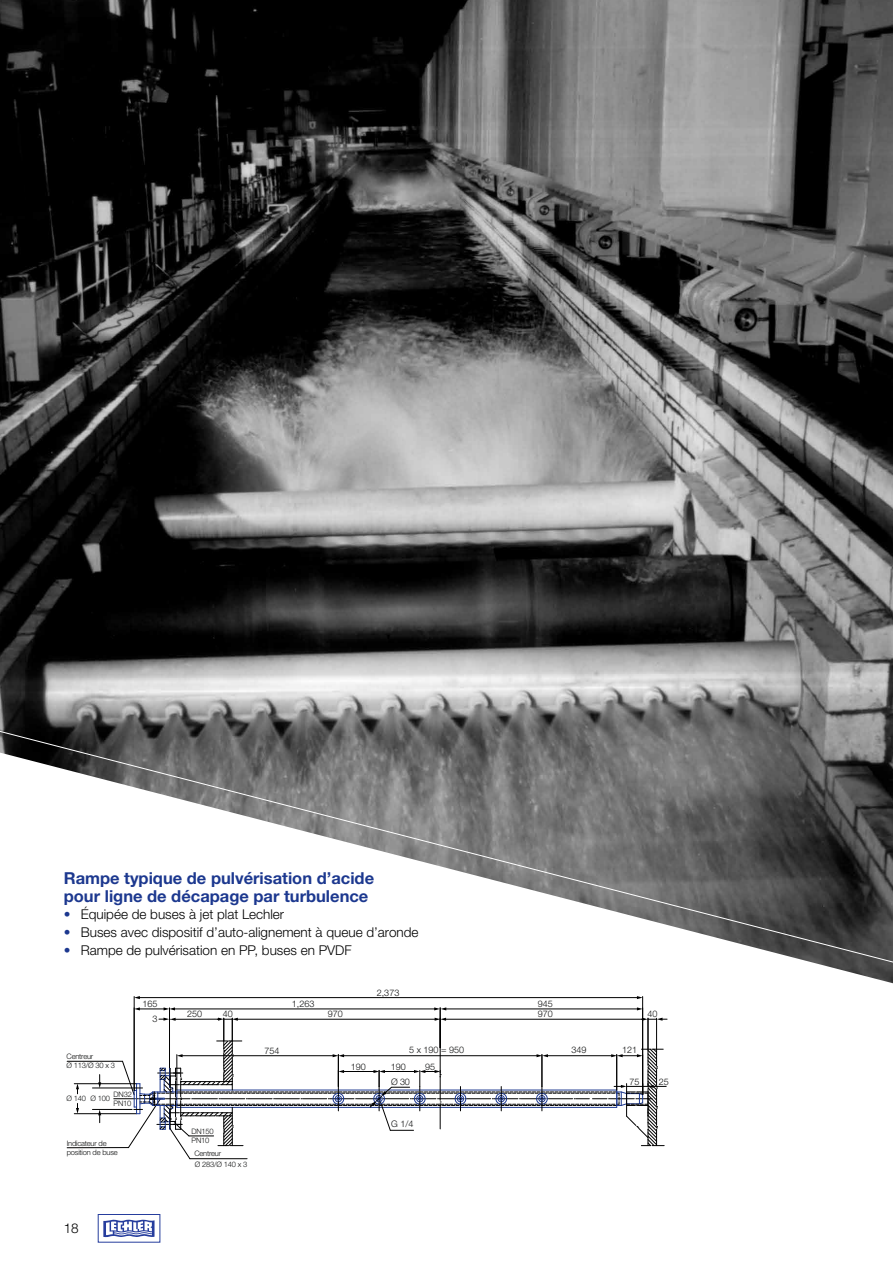
<style>
.page{position:relative;width:893px;height:1263px;background:#fff}
.page>*{position:absolute;margin:0;border:0;box-sizing:border-box;transform-origin:0 0}
.t1{font:700 16.5px/18px "Helvetica Neue LTW1 G";color:#1c388f}
.t2{font:300 13.5px "Helvetica Neue LTW1 G";color:#000}
.t3{font:300 9px "Helvetica Neue LTW1 G";letter-spacing:-.005em;color:#101111}
.t4{font:300 7.5px/9px "Helvetica Neue LTW1 G";letter-spacing:-.025em;color:#101111}
.s1{color:#1c388f}
</style>
<div class="page">
<img style="left:0;top:0;width:893px;height:721px">
<svg style="left:0;top:721px;width:893px;height:522px"></svg>
<hr style="left:67px;top:1147px;width:61px;height:1px;background:#000">
<hr style="left:74px;top:1113px;width:63px;height:1px;background:#000">
<hr style="left:74px;top:1083px;width:63px;height:1px;background:#000">
<hr style="left:92px;top:1109px;width:40px;height:1px;background:#000">
<hr style="left:92px;top:1088px;width:41px;height:1px;background:#000">
<hr style="left:67px;top:1061px;width:55px;height:1px;background:#000">
<hr style="left:169px;top:1008px;width:1px;height:60px;background:#000">
<hr style="left:174px;top:1009px;width:261px;height:1px;background:#000">
<svg style="left:135px;top:1007px;width:40px;height:3px"></svg>
<hr style="left:440px;top:1008px;width:1px;height:39px;background:#000">
<hr style="left:445px;top:1009px;width:193px;height:1px;background:#000">
<svg style="left:434px;top:1007px;width:12px;height:3px"></svg>
<svg style="left:637px;top:1007px;width:5px;height:3px"></svg>
<hr style="left:134px;top:996px;width:1px;height:94px;background:#000">
<hr style="left:642px;top:996px;width:1px;height:98px;background:#000">
<hr style="left:139px;top:997px;width:499px;height:1px;background:#000">
<svg style="left:134px;top:996px;width:6px;height:3px"></svg>
<svg style="left:637px;top:996px;width:6px;height:3px"></svg>
<svg style="left:114px;top:1017px;width:553px;height:142px"></svg>
<svg style="left:76px;top:1083px;width:3px;height:11px"></svg>
<svg style="left:76px;top:1103px;width:3px;height:11px"></svg>
<svg style="left:98px;top:1109px;width:3px;height:14px"></svg>
<svg style="left:98px;top:1074px;width:3px;height:14px"></svg>
<div style="left:385px;top:1075px;width:24px;height:10px;background:#fff"></div>
<div style="left:98px;top:1214px;width:62px;height:28px;border:1px solid #263d9d"></div>
<svg style="left:103px;top:1219px;width:52px;height:18px"></svg>
<p class="t1" style="left:64px;top:869px;width:312px">Rampe typique de pulvérisation d’acide pour ligne de décapage par turbulence</p>
<p class="t2" style="left:64px;top:906px;width:222px"><span class="s1">•</span> Équipée de buses à jet plat Lechler</p>
<p class="t2" style="left:64px;top:923px;width:356px"><span class="s1">•</span> Buses avec dispositif d’auto-alignement à queue d’aronde</p>
<p class="t2" style="left:64px;top:941px;width:289px"><span class="s1">•</span> Rampe de pulvérisation en PP, buses en PVDF</p>
<p class="t3" style="left:143px;top:998px;width:17px">165</p>
<p class="t3" style="left:152px;top:1014px;width:7px">3</p>
<p class="t3" style="left:292px;top:998px;width:24px">1,263</p>
<p class="t3" style="left:187px;top:1008px;width:17px">250</p>
<p class="t3" style="left:223px;top:1008px;width:12px">40</p>
<p class="t3" style="left:328px;top:1008px;width:17px">970</p>
<p class="t3" style="left:377px;top:987px;width:24px">2,373</p>
<p class="t3" style="left:538px;top:998px;width:17px">945</p>
<p class="t3" style="left:538px;top:1008px;width:17px">970</p>
<p class="t3" style="left:647px;top:1008px;width:12px">40</p>
<p class="t4" style="left:67px;top:1052px;width:50px">Centreur<br>Ø 113/Ø 30 x 3</p>
<p class="t4" style="left:114px;top:1090px;width:20px">DN32<br>PN10</p>
<p class="t4" style="left:67px;top:1093px;width:45px">Ø 140 Ø 100</p>
<p class="t4" style="left:67px;top:1138px;width:52px">Indicateur de position de buse</p>
<p class="t4" style="left:194px;top:1148px;width:28px">Centreur</p>
<p class="t4" style="left:191px;top:1127px;width:24px">DN150<br>PN10</p>
<p class="t4" style="left:195px;top:1160px;width:54px">Ø 283/Ø 140 x 3</p>
<p class="t3" style="left:265px;top:1045px;width:17px">754</p>
<p class="t3" style="left:409px;top:1044px;width:57px">5 x 190 = 950</p>
<p class="t3" style="left:571px;top:1044px;width:17px">349</p>
<p class="t3" style="left:622px;top:1044px;width:17px">121</p>
<p class="t3" style="left:351px;top:1061px;width:17px">190</p>
<p class="t3" style="left:391px;top:1061px;width:17px">190</p>
<p class="t3" style="left:425px;top:1061px;width:12px">95</p>
<p class="t3" style="left:391px;top:1076px;width:20px">Ø 30</p>
<p class="t3" style="left:391px;top:1119px;width:24px">G 1/4</p>
<p class="t3" style="left:629px;top:1076px;width:12px">75</p>
<p class="t3" style="left:659px;top:1076px;width:12px">25</p>
<p class="t2" style="left:64px;top:1220px;width:17px">18</p>
</div>
